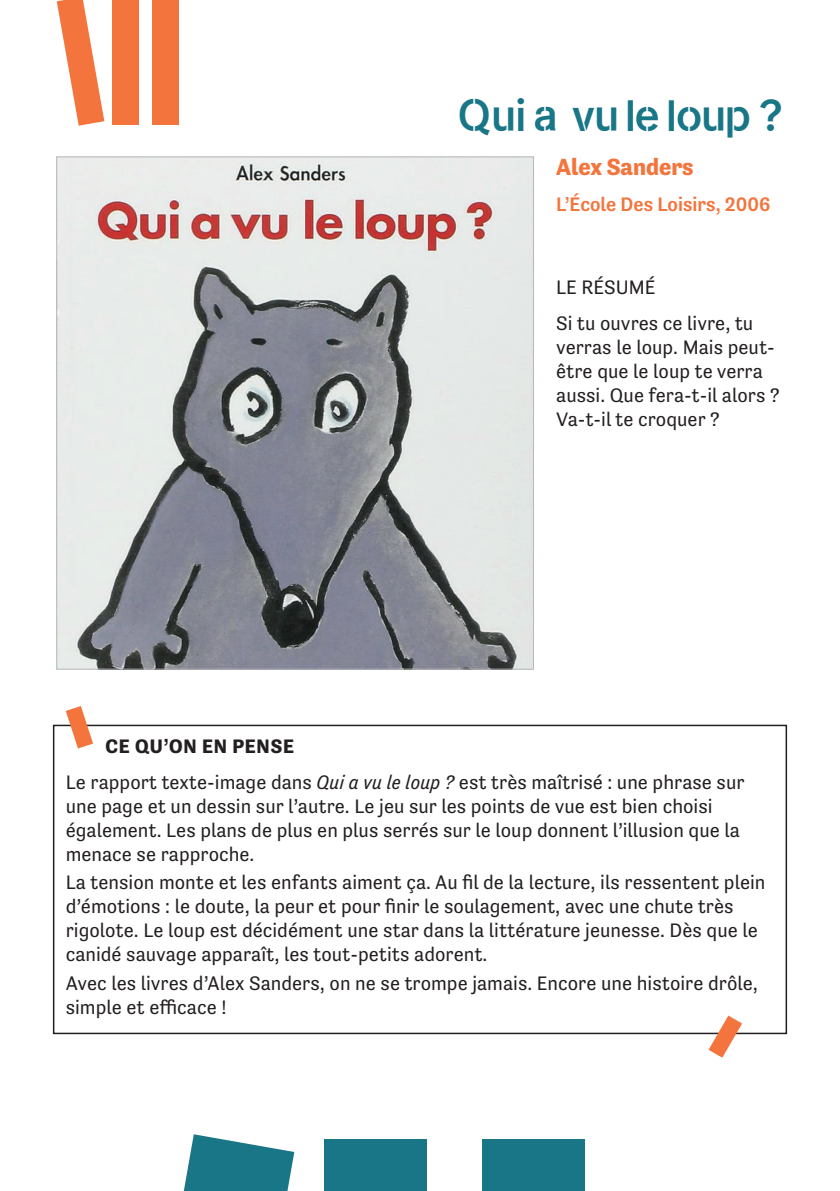
<style>
.page{position:relative;width:840px;height:1191px;background:#fff}
.page>*{position:absolute;margin:0;border:0;box-sizing:border-box;transform-origin:0 0}
.t1{font:44px "Dome";color:#187687}
.t2{font:700 24px "Tenso";color:#f3753d}
.t3{font:20px/24px "Tenso";color:#231f20}
.t4{font:500 20px "Tenso";color:#f3753d}
.s1{font-weight:700}
.s2{font-style:italic}
</style>
<div class="page">
<div style="left:53px;top:724px;width:733px;height:310px;border:2px solid #231f20"></div>
<svg style="left:708px;top:1015px;width:33px;height:42px"></svg>
<svg style="left:66px;top:706px;width:27px;height:42px"></svg>
<div style="left:482px;top:1139px;width:102px;height:52px;background:#187687"></div>
<div style="left:325px;top:1139px;width:101px;height:52px;background:#187687"></div>
<svg style="left:184px;top:1134px;width:110px;height:57px"></svg>
<img style="left:58px;top:158px;width:473px;height:509px">
<div style="left:152px;top:0;width:26px;height:124px;background:#f3753d"></div>
<div style="left:112px;top:0;width:26px;height:124px;background:#f3753d"></div>
<svg style="left:57px;top:0;width:47px;height:126px"></svg>
<h1 class="t1" style="left:458px;top:91px;width:326px">Qui a vu le loup ?</h1>
<p class="t2" style="left:556px;top:154px;width:139px">Alex Sanders</p>
<p class="t4" style="left:556px;top:193px;width:216px">L’École Des Loisirs, 2006</p>
<p class="t3" style="left:556px;top:269px;width:198px;line-height:36px">LE RÉSUMÉ<br>Si tu ouvres ce livre, tu</p>
<p class="t3" style="left:556px;top:335px;width:225px">verras le loup. Mais peut&shy;être que le loup te verra aussi. Que fera-t-il alors ?<br>Va-t-il te croquer ?</p>
<p class="t3" style="left:66px;top:727px;width:680px;line-height:36px;text-indent:40px"><span class="s1">CE QU’ON EN PENSE<br></span>Le rapport texte-image dans <span class="s2">Qui a vu le loup ?</span> est très maîtrisé : une phrase sur</p>
<p class="t3" style="left:66px;top:793px;width:675px">une page et un dessin sur l’autre. Le jeu sur les points de vue est bien choisi également. Les plans de plus en plus serrés sur le loup donnent l’illusion que la menace se rapproche.</p>
<p class="t3" style="left:66px;top:870px;width:700px">La tension monte et les enfants aiment ça. Au fil de la lecture, ils ressentent plein d’émotions : le doute, la peur et pour finir le soulagement, avec une chute très rigolote. Le loup est décidément une star dans la littérature jeunesse. Dès que le canidé sauvage apparaît, les tout-petits adorent.</p>
<p class="t3" style="left:66px;top:971px;width:693px">Avec les livres d’Alex Sanders, on ne se trompe jamais. Encore une histoire drôle, simple et efficace !</p>
</div>
